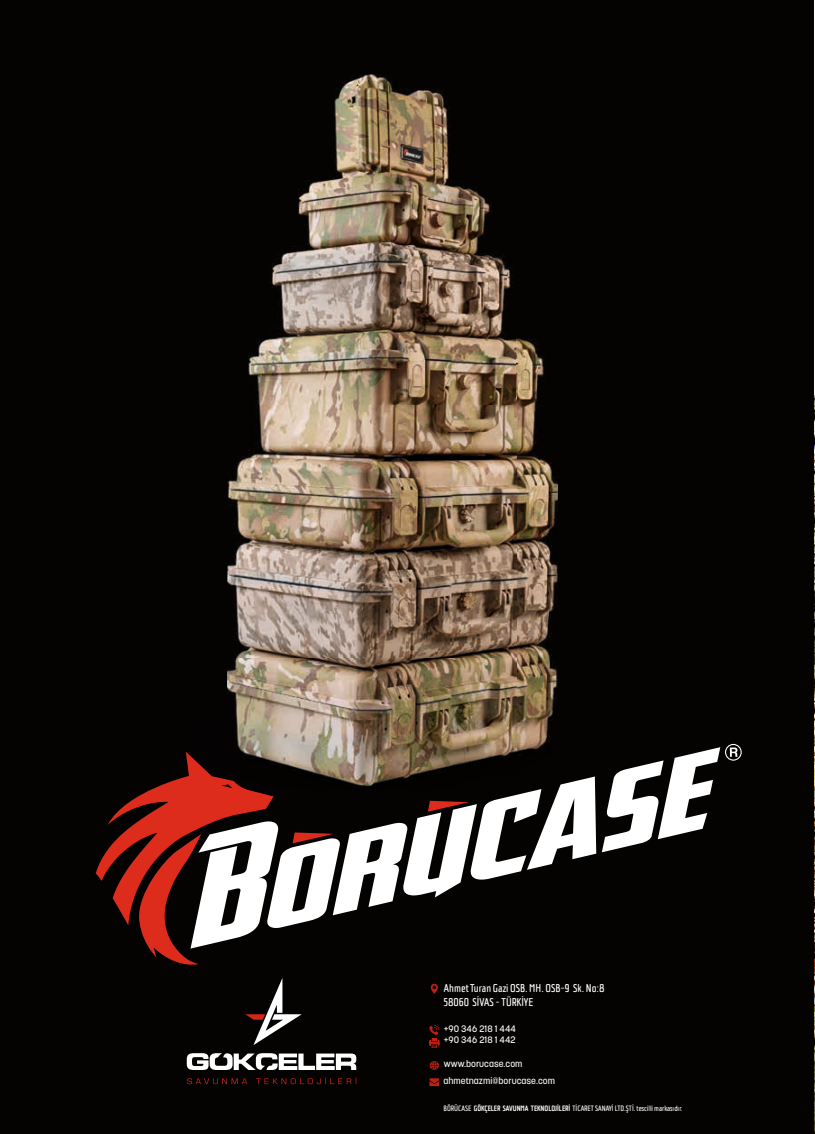
<style>
.page{position:relative;width:815px;height:1134px;background:#fff}
.page>*{position:absolute;margin:0;border:0;box-sizing:border-box;transform-origin:0 0}
.t1{font:700 11.25px/13.5px "Balcon Round";color:#fff}
.t2{font:500 9.38px/11.8px "Korolev";color:#fff}
.t3{font:700 7.75px "Balcon Round";color:#fff}
.s1{font-weight:800}
</style>
<div class="page">
<div style="left:1px;top:0;width:813px;height:1134px;background:#040302"></div>
<img style="left:814px;top:396px;width:1px;height:738px">
<img style="left:227px;top:75px;width:331px;height:677px">
<svg style="left:96px;top:752px;width:500px;height:213px"></svg>
<svg style="left:602px;top:744px;width:140px;height:108px"></svg>
<svg style="left:429px;top:1078px;width:10px;height:8px"></svg>
<svg style="left:430px;top:1061px;width:9px;height:9px"></svg>
<svg style="left:431px;top:984px;width:7px;height:10px"></svg>
<svg style="left:429px;top:1025px;width:11px;height:23px"></svg>
<svg style="left:245px;top:978px;width:57px;height:67px"></svg>
<svg style="left:187px;top:1053px;width:169px;height:17px"></svg>
<svg style="left:187px;top:1078px;width:60px;height:6px"></svg>
<svg style="left:256px;top:1077px;width:101px;height:7px"></svg>
<h1 class="t1" style="left:444px;top:983px;width:162px">Ahmet Turan Gazi OSB. MH. OSB-9 Sk. No:8<br>58060 SİVAS - TÜRKİYE</h1>
<p class="t2" style="left:444px;top:1023px;width:74px">+90 346 218 1 444 +90 346 218 1 442</p>
<p class="t2" style="left:444px;top:1056px;width:113px;line-height:17px">www.borucase.com ahmetnazmi@borucase.com</p>
<p class="t3" style="left:443px;top:1105px;width:241px">BÖRÜCASE <span class="s1">GÖKÇELER SAVUNMA TEKNOLOJİLERİ</span> TİCARET SANAYİ LTD.ŞTİ. tescilli markasıdır.</p>
</div>
